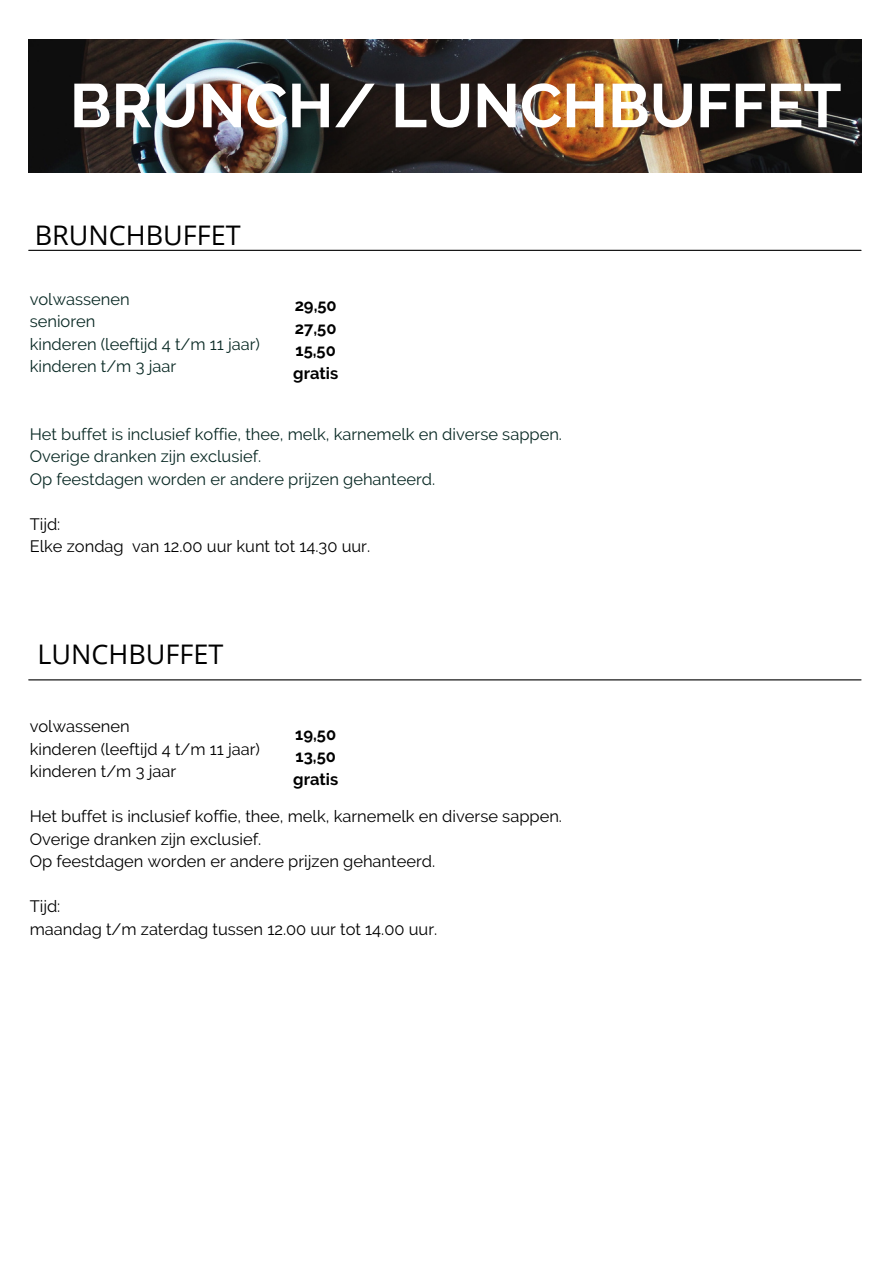
<style>
.page{position:relative;width:893px;height:1264px;background:#fff}
.page>*{position:absolute;margin:0;border:0;box-sizing:border-box;transform-origin:0 0}
.t1{font:700 61.5px "Raleway";color:#fff}
.t2{font:27px "Open Sans";color:#000}
.t3{font:16.5px/22.5px "Raleway";color:#000}
.t4{font:16.5px/22.5px "Raleway";color:#092924}
.t5{font:700 16.5px/22.5px "Raleway";color:#000}
</style>
<div class="page">
<hr style="left:29px;top:250px;width:832px;height:1px;background:#000">
<hr style="left:29px;top:679px;width:832px;height:1px;background:#000">
<img style="left:28px;top:39px;width:833px;height:134px">
<h1 class="t1" style="left:70px;top:69px;width:773px">BRUNCH/ LUNCHBUFFET</h1>
<h2 class="t2" style="left:35px;top:216px;width:207px">BRUNCHBUFFET</h2>
<p class="t4" style="left:30px;top:288px;width:232px">volwassenen<br>senioren<br>kinderen (leeftijd 4 t/m 11 jaar) kinderen t/m 3 jaar</p>
<p class="t5" style="left:293px;top:294px;width:46px">29,50<br>27,50<br>15,50 gratis</p>
<p class="t4" style="left:30px;top:422px;width:534px">Het buffet is inclusief koffie, thee, melk, karnemelk en diverse sappen.<br>Overige dranken zijn exclusief.<br>Op feestdagen worden er andere prijzen gehanteerd.</p>
<p class="t3" style="left:30px;top:512px;width:342px">Tijd:<br>Elke zondag van 12.00 uur kunt tot 14.30 uur.</p>
<h2 class="t2" style="left:37px;top:635px;width:187px">LUNCHBUFFET</h2>
<p class="t3" style="left:30px;top:715px;width:232px">volwassenen<br>kinderen (leeftijd 4 t/m 11 jaar) kinderen t/m 3 jaar</p>
<p class="t3" style="left:30px;top:805px;width:534px">Het buffet is inclusief koffie, thee, melk, karnemelk en diverse sappen.<br>Overige dranken zijn exclusief.<br>Op feestdagen worden er andere prijzen gehanteerd.</p>
<p class="t3" style="left:30px;top:895px;width:409px">Tijd:<br>maandag t/m zaterdag tussen 12.00 uur tot 14.00 uur.</p>
<p class="t5" style="left:293px;top:723px;width:46px">19,50<br>13,50 gratis</p>
</div>
